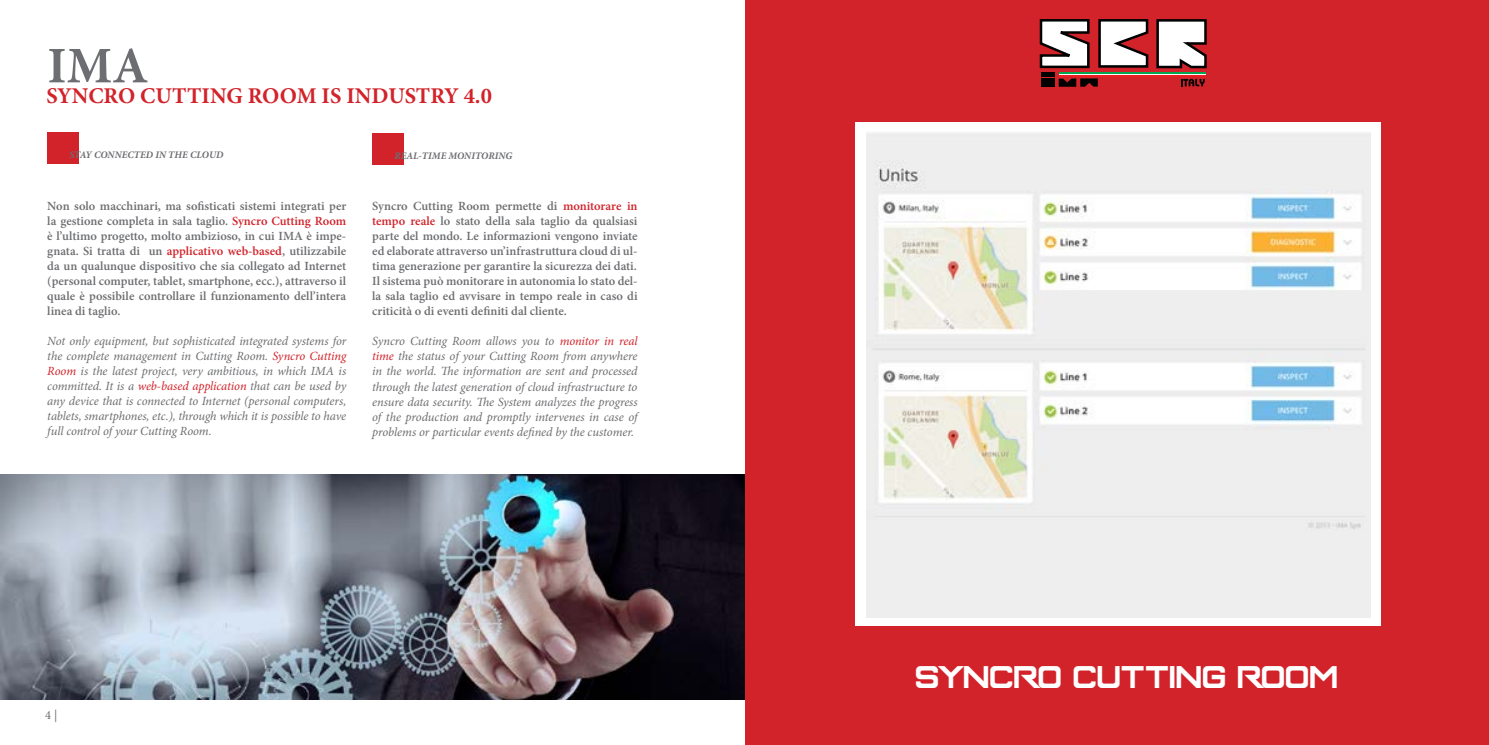
<style>
.page{position:relative;width:1489px;height:745px;background:#fff}
.page>*{position:absolute;margin:0;border:0;box-sizing:border-box;transform-origin:0 0}
.t1{font:700 51.25px "Minion Pro";color:#6d6e71}
.t2{font:35px "Enter The Grid";color:#fff}
.t3{font:700 22.5px "Minion Pro";color:#d2232a}
.t4{font:600 12.5px/15px "Minion Pro";color:#6d6e71;text-align:justify}
.t5{font:italic 12.5px/15px "Minion Pro";letter-spacing:-.005em;color:#6d6e71;text-align:justify}
.t6{font:12.5px "Minion Pro";color:#6d6e71}
.t7{font:italic 700 10px "Minion Pro";color:#6d6e71}
.s1{color:#d2232a}
</style>
<div class="page">
<div style="left:745px;top:0;width:743px;height:744px;background:#d2232a"></div>
<div style="left:855px;top:122px;width:525px;height:503px;background:#fff"></div>
<svg style="left:1039px;top:19px;width:51px;height:50px;background:#b49e9f"></svg>
<svg style="left:1098px;top:19px;width:51px;height:49px;background:#bda4a5"></svg>
<hr style="left:1058px;top:72px;width:147px;height:2px;background:#00a651">
<hr style="left:1058px;top:74px;width:147px;height:1px;background:#fff">
<hr style="left:1058px;top:75px;width:147px;height:2px;background:#ed1d24">
<div style="left:1040px;top:72px;width:14px;height:5px;background:#000"></div>
<div style="left:1040px;top:78px;width:14px;height:9px;background:#000"></div>
<svg style="left:1058px;top:78px;width:39px;height:9px"></svg>
<svg style="left:1181px;top:79px;width:23px;height:7px"></svg>
<svg style="left:1156px;top:19px;width:51px;height:50px;background:#c3b7b7"></svg>
<img style="left:866px;top:133px;width:504px;height:484px">
<div style="left:372px;top:133px;width:32px;height:31px;background:#d2232a"></div>
<div style="left:47px;top:132px;width:32px;height:31px;background:#d2232a"></div>
<img style="left:0;top:474px;width:744px;height:225px">
<h1 class="t1" style="left:47px;top:30px;width:103px">IMA</h1>
<h3 class="t3" style="left:46px;top:80px;width:447px">SYNCRO CUTTING ROOM IS INDUSTRY 4.0</h3>
<p class="t7" style="left:69px;top:148px;width:155px">STAY CONNECTED IN THE CLOUD</p>
<p class="t7" style="left:394px;top:149px;width:119px">REAL-TIME MONITORING</p>
<p class="t4" style="left:47px;top:198px;width:300px">Non solo macchinari, ma sofisticati sistemi integrati per la gestione completa in sala taglio. <span class="s1">Syncro Cutting Room </span>è l’ultimo progetto, molto ambizioso, in cui IMA è impe&shy;gnata. Si tratta di un <span class="s1">applicativo web-based</span>, utilizzabile da un qualunque dispositivo che sia collegato ad Internet (personal computer, tablet, smartphone, ecc.), attraverso il quale è possibile controllare il funzionamento dell’intera linea di taglio.</p>
<p class="t5" style="left:47px;top:333px;width:300px">Not only equipment, but sophisticated integrated systems for the complete management in Cutting Room. <span class="s1">Syncro Cutting Room</span> is the latest project, very ambitious, in which IMA is committed. It is a <span class="s1">web-based application</span> that can be used by any device that is connected to Internet (personal computers, tablets, smartphones, etc.), through which it is possible to have full control of your Cutting Room.</p>
<p class="t4" style="left:372px;top:198px;width:267px">Syncro Cutting Room permette di <span class="s1">monitorare in tempo reale</span> lo stato della sala taglio da qualsiasi parte del mondo. Le informazioni vengono inviate ed elaborate attraverso un’infrastruttura cloud di ul&shy;tima generazione per garantire la sicurezza dei dati.<br>Il sistema può monitorare in autonomia lo stato del&shy;la sala taglio ed avvisare in tempo reale in caso di criticità o di eventi definiti dal cliente.</p>
<p class="t5" style="left:372px;top:334px;width:267px">Syncro Cutting Room allows you to <span class="s1">monitor in real time</span> the status of your Cutting Room from anywhere in the world. The information are sent and processed through the latest generation of cloud infrastructure to ensure data security. The System analyzes the progress of the production and promptly intervenes in case of problems or particular events defined by the customer.</p>
<p class="t6" style="left:45px;top:705px;width:14px">4 |</p>
<h2 class="t2" style="left:916px;top:665px;width:424px">SYNCRO CUTTING ROOM</h2>
</div>
